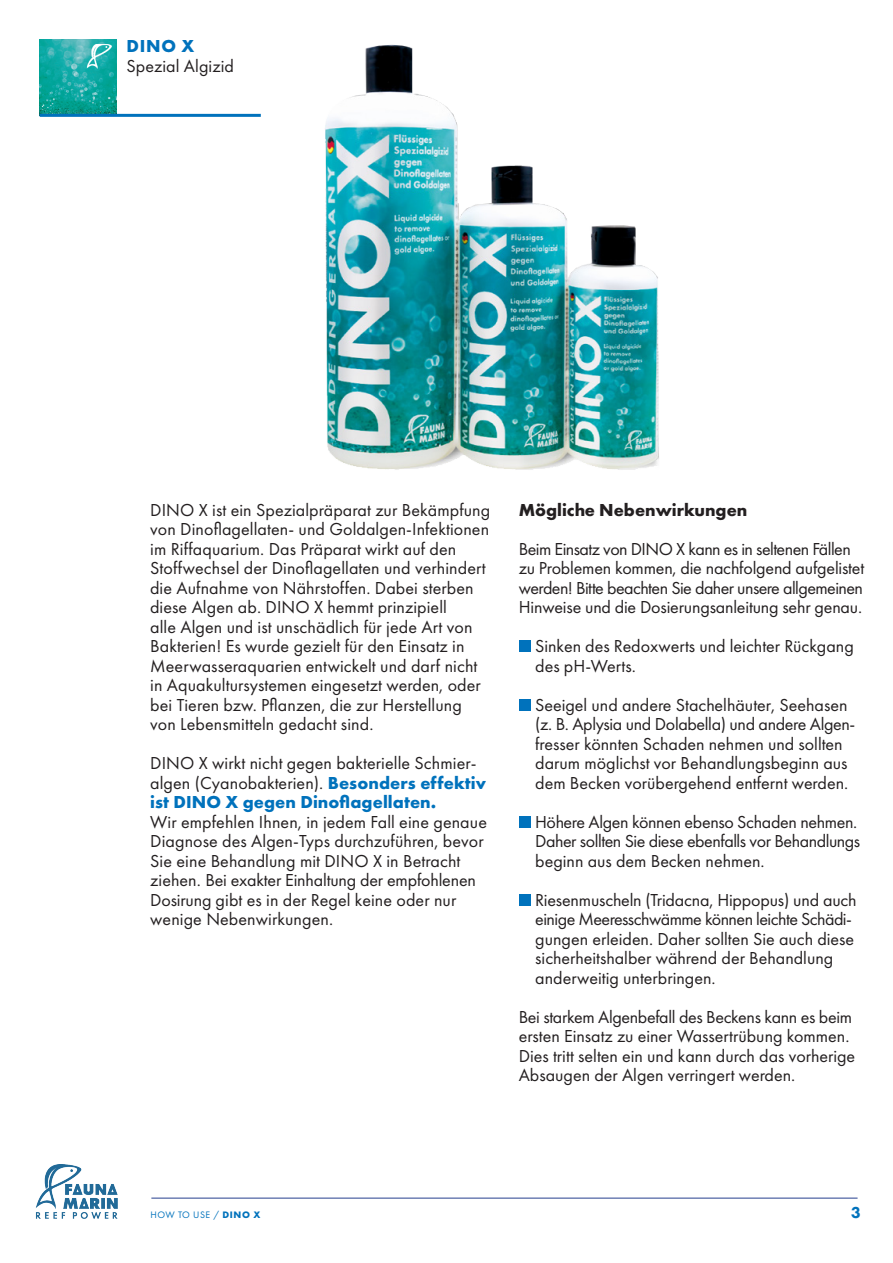
<style>
.page{position:relative;width:893px;height:1263px;background:#fff}
.page>*{position:absolute;margin:0;border:0;box-sizing:border-box;transform-origin:0 0}
.t1{font:18px/19.5px "Futura PT";color:#231f20}
.t2{font:18px/19.5px "Futura PT";letter-spacing:-.02em;color:#231f20}
.t3{font:18px/19.5px "Futura PT";letter-spacing:-.025em;color:#231f20}
.t4{font:700 18px "Futura PT";color:#231f20}
.t5{font:700 18px "Futura PT";color:#0072bc}
.t6{font:800 16.5px "Futura PT";color:#0072bc}
.t7{font:9.75px "Futura PT";letter-spacing:.05em;color:#0072bc}
.s1{font-weight:700;color:#0072bc}
.s2{font-weight:700}
</style>
<div class="page">
<hr style="left:151px;top:1198px;width:706px;height:1px;background:#253f8e">
<img style="left:36px;top:1164px;width:82px;height:55px">
<div style="left:519px;top:640px;width:12px;height:12px;background:#0072bc"></div>
<div style="left:519px;top:699px;width:12px;height:11px;background:#0072bc"></div>
<div style="left:519px;top:816px;width:12px;height:11px;background:#0072bc"></div>
<div style="left:519px;top:894px;width:12px;height:11px;background:#0072bc"></div>
<img style="left:256px;top:44px;width:403px;height:426px">
<img style="left:40px;top:39px;width:76px;height:75px">
<hr style="left:40px;top:114px;width:221px;height:3px;background:#0072bc">
<img style="left:87px;top:44px;width:30px;height:25px">
<p class="t5" style="left:127px;top:35px;width:69px">DINO X</p>
<p class="t1" style="left:126px;top:56px;width:109px">Spezial Algizid</p>
<p class="t1" style="left:150px;top:500px;width:341px">DINO X ist ein Spezialpräparat zur Bekämpfung von Dinoflagellaten- und Goldalgen-Infektionen im Riffaquarium. Das Präparat wirkt auf den Stoffwechsel der Dinoflagellaten und verhindert die Aufnahme von Nährstoffen. Dabei sterben diese Algen ab. DINO X hemmt prinzipiell</p>
<p class="t1" style="left:150px;top:617px;width:332px">alle Algen und ist unschädlich für jede Art von Bakterien! Es wurde gezielt für den Einsatz in Meerwasseraquarien entwickelt und darf nicht in Aquakultursystemen eingesetzt werden, oder bei Tieren bzw. Pflanzen, die zur Herstellung von Lebensmitteln gedacht sind.</p>
<p class="t1" style="left:150px;top:753px;width:337px">DINO X wirkt nicht gegen bakterielle Schmier&shy;algen (Cyanobakterien). <span class="s1">Besonders effektiv ist DINO X gegen Dinoflagellaten.</span></p>
<p class="t1" style="left:150px;top:812px;width:338px">Wir empfehlen Ihnen, in jedem Fall eine genaue Diagnose des Algen-Typs durchzuführen, bevor Sie eine Behandlung mit DINO X in Betracht ziehen. Bei exakter Einhaltung der empfohlenen Dosirung gibt es in der Regel keine oder nur wenige Nebenwirkungen.</p>
<p class="t4" style="left:519px;top:498px;width:230px">Mögliche Nebenwirkungen</p>
<p class="t2" style="left:519px;top:539px;width:347px">Beim Einsatz von DINO X kann es in seltenen Fällen zu Problemen kommen, die nachfolgend aufgelistet werden! Bitte beachten Sie daher unsere allgemeinen Hinweise und die Dosierungsanleitung sehr genau.</p>
<p class="t1" style="left:535px;top:636px;width:320px">Sinken des Redoxwerts und leichter Rückgang des pH-Werts.</p>
<p class="t1" style="left:535px;top:695px;width:322px">Seeigel und andere Stachelhäuter, Seehasen (z. B. Aplysia und Dolabella) und andere Algen-</p>
<p class="t1" style="left:535px;top:734px;width:314px">fresser könnten Schaden nehmen und sollten darum möglichst vor Behandlungsbeginn aus dem Becken vorübergehend entfernt werden.</p>
<p class="t2" style="left:535px;top:812px;width:324px">Höhere Algen können ebenso Schaden nehmen.</p>
<p class="t3" style="left:535px;top:831px;width:327px">Daher sollten Sie diese ebenfalls vor Behandlungs beginn aus dem Becken nehmen.</p>
<p class="t1" style="left:535px;top:890px;width:323px">Riesenmuscheln (Tridacna, Hippopus) und auch einige Meeresschwämme können leichte Schädi&shy;gungen erleiden. Daher sollten Sie auch diese</p>
<p class="t1" style="left:535px;top:948px;width:300px">sicherheitshalber während der Behandlung anderweitig unterbringen.</p>
<p class="t1" style="left:519px;top:1007px;width:338px">Bei starkem Algenbefall des Beckens kann es beim ersten Einsatz zu einer Wassertrübung kommen.<br>Dies tritt selten ein und kann durch das vorherige Absaugen der Algen verringert werden.</p>
<p class="t7" style="left:150px;top:1209px;width:111px">HOW TO USE / <span class="s2">DINO X</span></p>
<p class="t6" style="left:851px;top:1202px;width:11px">3</p>
</div>
